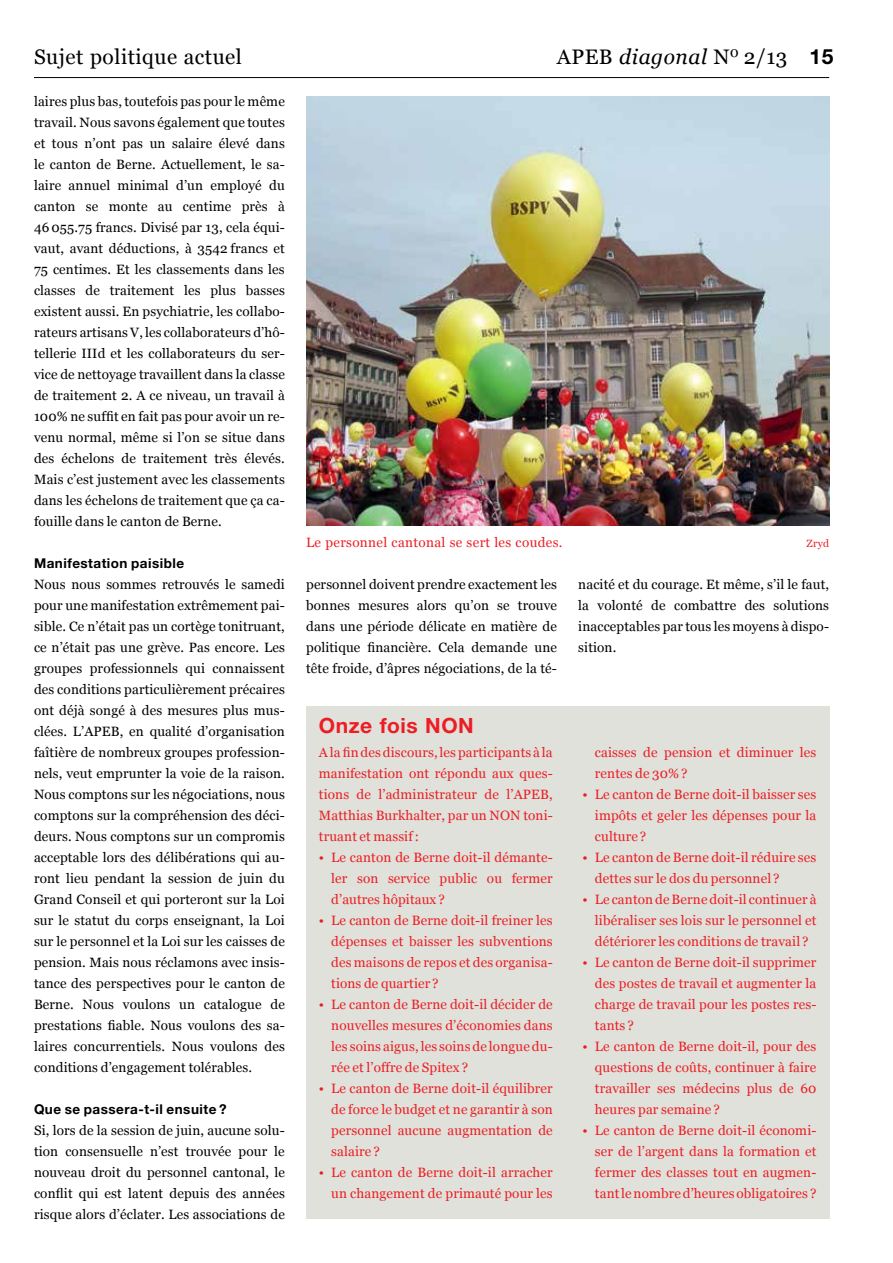
<style>
.page{position:relative;width:893px;height:1263px;background:#fff}
.page>*{position:absolute;margin:0;border:0;box-sizing:border-box;transform-origin:0 0}
.t1{font:21px "Georgia";letter-spacing:.025em;color:#000}
.t2{font:700 21px "Helvetica Neue";letter-spacing:.025em;color:#ed1d24}
.t3{font:13.5px/21px "Georgia";letter-spacing:.01em;color:#000;text-align:justify}
.t4{font:13.5px/21px "Georgia";letter-spacing:.01em;color:#ed1d24;text-align:justify}
.t5{font:700 13.5px "Helvetica Neue";letter-spacing:.035em;color:#000}
.t6{font:10.5px "Georgia";color:#ed1d24}
.s1{font-style:italic}
.s2{font-family:"Helvetica Neue";font-weight:700}
</style>
<div class="page">
<hr style="left:34px;top:77px;width:795px;height:1px;background:#000">
<div style="left:306px;top:706px;width:523px;height:513px;background:#dfe1da"></div>
<img style="left:306px;top:96px;width:523px;height:430px">
<h1 class="t1" style="left:34px;top:45px;width:209px">Sujet politique actuel</h1>
<h1 class="t1" style="left:557px;top:45px;width:278px">APEB <span class="s1">diagonal</span> N<sup>o</sup> 2/13 <span class="s2">15</span></h1>
<p class="t3" style="left:34px;top:91px;width:252px">laires plus bas, toutefois pas pour le même travail. Nous savons également que toutes et tous n’ont pas un salaire élevé dans le canton de Berne. Actuellement, le sa&shy;laire annuel minimal d’un employé du canton se monte au centime près à 46055.75 francs. Divisé par 13, cela équi&shy;vaut, avant déductions, à 3542 francs et 75 centimes. Et les classements dans les classes de traitement les plus basses existent aussi. En psychiatrie, les collabo&shy;rateurs artisans V, les collaborateurs d’hô&shy;tellerie IIId et les collaborateurs du ser&shy;vice de nettoyage travaillent dans la classe de traitement 2. A ce niveau, un travail à 100% ne suffit en fait pas pour avoir un re&shy;venu normal, même si l’on se situe dans des échelons de traitement très élevés.<br>Mais c’est justement avec les classements dans les échelons de traitement que ça ca&shy;fouille dans le canton de Berne.</p>
<p class="t5" style="left:34px;top:555px;width:152px">Manifestation paisible</p>
<p class="t3" style="left:34px;top:574px;width:252px">Nous nous sommes retrouvés le samedi pour une manifestation extrêmement pai&shy;sible. Ce n’était pas un cortège tonitruant, ce n’était pas une grève. Pas encore. Les groupes professionnels qui connaissent des conditions particulièrement précaires ont déjà songé à des mesures plus mus&shy;clées. L’APEB, en qualité d’organisation faîtière de nombreux groupes profession&shy;nels, veut emprunter la voie de la raison.<br>Nous comptons sur les négociations, nous comptons sur la compréhension des déci&shy;deurs. Nous comptons sur un compromis acceptable lors des délibérations qui au&shy;ront lieu pendant la session de juin du Grand Conseil et qui porteront sur la Loi sur le statut du corps enseignant, la Loi sur le personnel et la Loi sur les caisses de pension. Mais nous réclamons avec insis&shy;tance des perspectives pour le canton de Berne. Nous voulons un catalogue de prestations fiable. Nous voulons des sa&shy;laires concurrentiels. Nous voulons des conditions d’engagement tolérables.</p>
<p class="t5" style="left:34px;top:1101px;width:194px">Que se passera-t-il ensuite ?</p>
<p class="t3" style="left:34px;top:1120px;width:252px">Si, lors de la session de juin, aucune solu&shy;tion consensuelle n’est trouvée pour le nouveau droit du personnel cantonal, le conflit qui est latent depuis des années risque alors d’éclater. Les associations de</p>
<p class="t4" style="left:306px;top:532px;width:258px">Le personnel cantonal se sert les coudes.</p>
<p class="t6" style="left:807px;top:537px;width:24px">Zryd</p>
<p class="t3" style="left:306px;top:574px;width:252px">personnel doivent prendre exactement les bonnes mesures alors qu’on se trouve dans une période délicate en matière de politique financière. Cela demande une tête froide, d’âpres négociations, de la té-</p>
<p class="t3" style="left:578px;top:574px;width:252px">nacité et du courage. Et même, s’il le faut, la volonté de combattre des solutions inacceptables par tous les moyens à dispo&shy;sition.</p>
<h1 class="t2" style="left:319px;top:713px;width:156px">Onze fois NON</h1>
<p class="t4" style="left:319px;top:742px;width:235px">A la fin des discours, les participants à la manifestation ont répondu aux ques&shy;tions de l’administrateur de l’APEB, Matthias Burkhalter, par un NON toni&shy;truant et massif:</p>
<p class="t4" style="left:331px;top:847px;width:223px;text-indent:-12px">• Le canton de Berne doit-il démante&shy;ler son service public ou fermer d’autres hôpitaux ?</p>
<p class="t4" style="left:331px;top:910px;width:223px;text-indent:-12px">• Le canton de Berne doit-il freiner les dépenses et baisser les subventions des maisons de repos et des organisa&shy;tions de quartier ?</p>
<p class="t4" style="left:331px;top:994px;width:223px;text-indent:-12px">• Le canton de Berne doit-il décider de nouvelles mesures d’économies dans les soins aigus, les soins de longue du&shy;rée et l’offre de Spitex ?</p>
<p class="t4" style="left:331px;top:1078px;width:223px;text-indent:-12px">• Le canton de Berne doit-il équilibrer de force le budget et ne garantir à son personnel aucune augmentation de salaire ?</p>
<p class="t4" style="left:319px;top:1162px;width:235px;text-align:right">• Le canton de Berne doit-il arracher un changement de primauté pour les</p>
<p class="t4" style="left:595px;top:742px;width:223px">caisses de pension et diminuer les rentes de 30% ?</p>
<p class="t4" style="left:595px;top:784px;width:223px;text-indent:-12px">• Le canton de Berne doit-il baisser ses impôts et geler les dépenses pour la culture ?</p>
<p class="t4" style="left:595px;top:847px;width:223px;text-indent:-12px">• Le canton de Berne doit-il réduire ses dettes sur le dos du personnel ?</p>
<p class="t4" style="left:595px;top:889px;width:223px;text-indent:-12px">• Le canton de Berne doit-il continuer à libéraliser ses lois sur le personnel et détériorer les conditions de travail ?</p>
<p class="t4" style="left:595px;top:952px;width:223px;text-indent:-12px">• Le canton de Berne doit-il supprimer des postes de travail et augmenter la charge de travail pour les postes res&shy;tants ?</p>
<p class="t4" style="left:595px;top:1036px;width:223px;text-indent:-12px">• Le canton de Berne doit-il, pour des questions de coûts, continuer à faire travailler ses médecins plus de 60 heures par semaine ?</p>
<p class="t4" style="left:595px;top:1120px;width:223px;text-indent:-12px">• Le canton de Berne doit-il économi&shy;ser de l’argent dans la formation et fermer des classes tout en augmen&shy;tant le nombre d’heures obligatoires ?</p>
</div>
